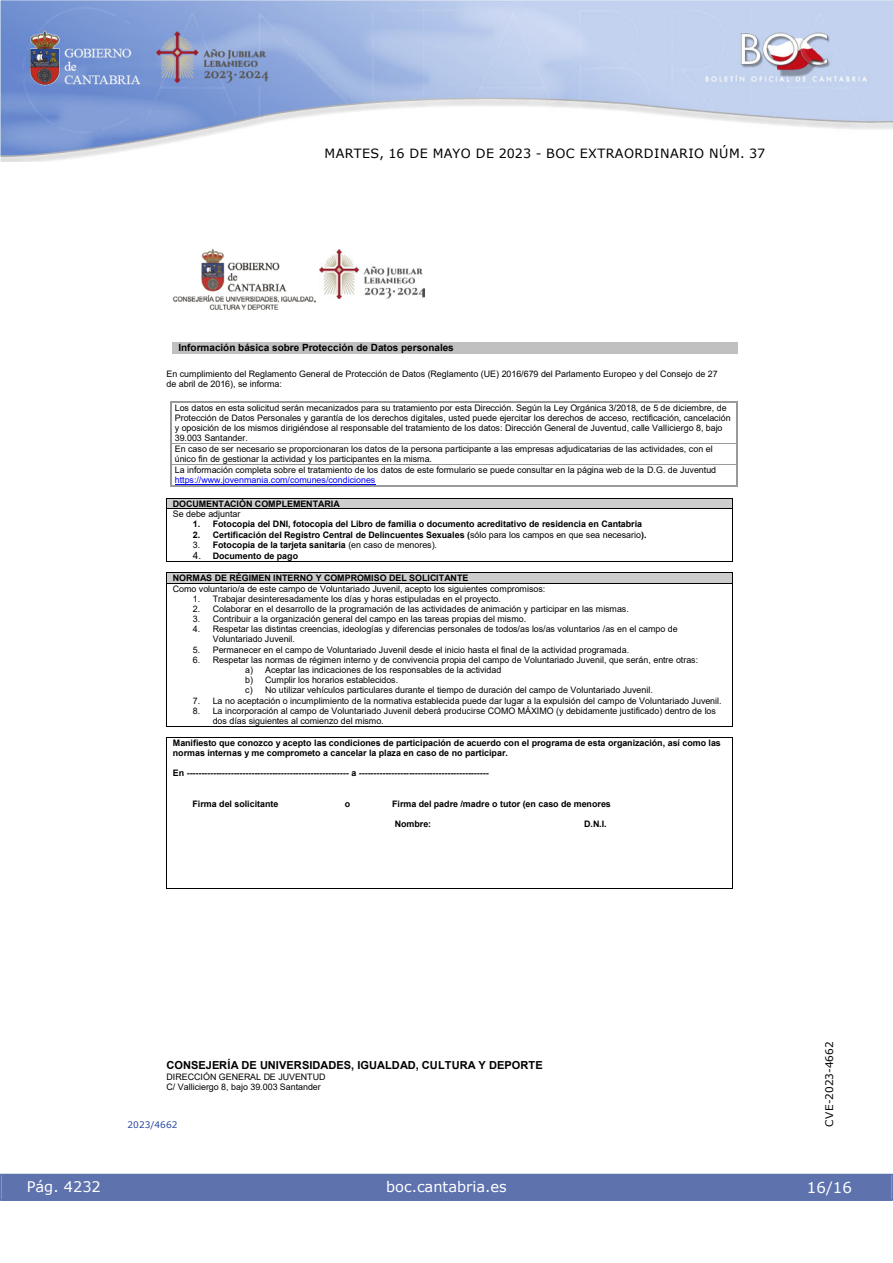
<style>
.page{position:relative;width:893px;height:1263px;background:#fff}
.page>*{position:absolute;margin:0;border:0;box-sizing:border-box;transform-origin:0 0}
.t1{font:15px "Verdana";color:#fff}
.t2{font:14.55px "Verdana";color:#fff}
.t3{font:12.75px "Verdana";letter-spacing:.035em;color:#000}
.t4{font:700 11.1px "Arial";color:#000}
.t5{font:10.5px "Verdana";color:#000}
.t6{font:700 10.05px "Arial";color:#000}
.numero_exp{font:9px "Verdana";color:#27459e}
.t7{font:8.85px/10.2px "Arial MT2";letter-spacing:-.005em;color:#000}
.t8{font:700 8.85px/10.9px "Arial";color:#000}
.s1{color:#0000fa}
.s2{font-family:"Arial MT2";font-weight:400}
.s3{font-family:"Arial MT2";font-weight:400;font-size:10.05px}
.s4{font-family:"Arial";font-weight:700}
</style>
<div class="page">
<img style="left:0;top:0;width:893px;height:161px">
<div style="left:1px;top:1174px;width:890px;height:27px;background:#5e73ae"></div>
<img style="left:320px;top:250px;width:105px;height:48px">
<img style="left:172px;top:248px;width:144px;height:62px">
<hr style="left:171px;top:401px;width:565px;height:2px;background:#999">
<hr style="left:170px;top:403px;width:1px;height:40px;background:#999">
<hr style="left:736px;top:403px;width:1px;height:40px;background:#999">
<hr style="left:171px;top:443px;width:565px;height:1px;background:#999">
<hr style="left:175px;top:484px;width:201px;height:1px;background:#0000fa">
<hr style="left:171px;top:464px;width:565px;height:1px;background:#999">
<svg style="left:170px;top:443px;width:1px;height:43px"></svg>
<hr style="left:171px;top:485px;width:565px;height:1px;background:#999">
<svg style="left:736px;top:443px;width:1px;height:43px"></svg>
<div style="left:173px;top:498px;width:553px;height:11px;background:#cecdcd"></div>
<hr style="left:167px;top:498px;width:565px;height:1px;background:#000">
<hr style="left:167px;top:509px;width:565px;height:1px;background:#000">
<hr style="left:167px;top:509px;width:1px;height:52px;background:#000">
<hr style="left:167px;top:561px;width:565px;height:1px;background:#000">
<hr style="left:732px;top:509px;width:1px;height:52px;background:#000">
<div style="left:173px;top:572px;width:553px;height:11px;background:#cecdcd"></div>
<hr style="left:167px;top:572px;width:565px;height:1px;background:#000">
<hr style="left:167px;top:583px;width:565px;height:1px;background:#000">
<hr style="left:167px;top:583px;width:1px;height:143px;background:#000">
<hr style="left:167px;top:726px;width:565px;height:1px;background:#000">
<hr style="left:732px;top:583px;width:1px;height:143px;background:#000">
<hr style="left:167px;top:737px;width:565px;height:1px;background:#000">
<hr style="left:167px;top:737px;width:1px;height:151px;background:#000">
<hr style="left:167px;top:888px;width:565px;height:1px;background:#000">
<hr style="left:732px;top:737px;width:1px;height:151px;background:#000">
<div style="left:172px;top:342px;width:566px;height:11px;background:#c0c0c0"></div>
<h3 class="t3" style="left:324px;top:144px;width:442px">MARTES, 16 DE MAYO DE 2023 - BOC EXTRAORDINARIO NÚM. 37</h3>
<p class="t6" style="left:178px;top:340px;width:277px">Información básica sobre Protección de Datos personales</p>
<p class="t7" style="left:167px;top:368px;width:553px">En cumplimiento del Reglamento General de Protección de Datos (Reglamento (UE) 2016/679 del Parlamento Europeo y del Consejo de 27 de abril de 2016), se informa:</p>
<p class="t7" style="left:175px;top:402px;width:557px">Los datos en esta solicitud serán mecanizados para su tratamiento por esta Dirección. Según la Ley Orgánica 3/2018, de 5 de diciembre, de Protección de Datos Personales y garantía de los derechos digitales, usted puede ejercitar los derechos de acceso, rectificación, cancelación y oposición de los mismos dirigiéndose al responsable del tratamiento de los datos: Dirección General de Juventud, calle Valliciergo 8, bajo 39.003 Santander.<br>En caso de ser necesario se proporcionaran los datos de la persona participante a las empresas adjudicatarias de las actividades, con el único fin de gestionar la actividad y los participantes en la misma.<br>La información completa sobre el tratamiento de los datos de este formulario se puede consultar en la página web de la D.G. de Juventud <span class="s1">https://www.jovenmania.com/comunes/condiciones</span></p>
<p class="t8" style="left:173px;top:498px;width:169px">DOCUMENTACIÓN COMPLEMENTARIA<br><span class="s2">Se debe adjuntar</span></p>
<p class="t8" style="left:193px;top:519px;width:451px">1. Fotocopia del DNI, fotocopia del Libro de familia o documento acreditativo de residencia en Cantabria</p>
<p class="t8" style="left:193px;top:529px;width:455px">2. Certificación del Registro Central de Delincuentes Sexuales (<span class="s2">sólo para los campos en que sea necesario</span>).</p>
<p class="t8" style="left:193px;top:539px;width:246px"><span class="s2">3.</span> Fotocopia de la tarjeta sanitaria <span class="s2">(en caso de menores).</span></p>
<p class="t8" style="left:193px;top:551px;width:107px"><span class="s3">4.</span> Documento de pago</p>
<p class="t7" style="left:173px;top:572px;width:374px;line-height:10.9px"><span class="s4">NORMAS DE RÉGIMEN INTERNO Y COMPROMISO DEL SOLICITANTE<br></span>Como voluntario/a de este campo de Voluntariado Juvenil, acepto los siguientes compromisos:</p>
<p class="t7" style="left:193px;top:593px;width:310px">1. Trabajar desinteresadamente los días y horas estipuladas en el proyecto.</p>
<p class="t7" style="left:193px;top:604px;width:438px">2. Colaborar en el desarrollo de la programación de las actividades de animación y participar en las mismas.</p>
<p class="t7" style="left:193px;top:614px;width:335px">3. Contribuir a la organización general del campo en las tareas propias del mismo.</p>
<p class="t7" style="left:213px;top:624px;width:467px;text-indent:-20px">4. Respetar las distintas creencias, ideologías y diferencias personales de todos/as los/as voluntarios /as en el campo de<br>Voluntariado Juvenil.</p>
<p class="t7" style="left:193px;top:644px;width:438px">5. Permanecer en el campo de Voluntariado Juvenil desde el inicio hasta el final de la actividad programada.</p>
<p class="t7" style="left:245px;top:654px;width:454px;text-indent:-52px">6. Respetar las normas de régimen interno y de convivencia propia del campo de Voluntariado Juvenil, que serán, entre otras: a) Aceptar las indicaciones de los responsables de la actividad<br>b) Cumplir los horarios establecidos.<br>c) No utilizar vehículos particulares durante el tiempo de duración del campo de Voluntariado Juvenil.</p>
<p class="t7" style="left:193px;top:695px;width:530px">7. La no aceptación o incumplimiento de la normativa establecida puede dar lugar a la expulsión del campo de Voluntariado Juvenil.</p>
<p class="t7" style="left:213px;top:706px;width:505px;text-indent:-20px">8. La incorporación al campo de Voluntariado Juvenil deberá producirse COMO MÁXIMO (y debidamente justificado) dentro de los dos días siguientes al comienzo del mismo.</p>
<p class="t8" style="left:173px;top:737px;width:550px;line-height:10.2px">Manifiesto que conozco y acepto las condiciones de participación de acuerdo con el programa de esta organización, así como las normas internas y me comprometo a cancelar la plaza en caso de no participar.</p>
<p class="t8" style="left:173px;top:768px;width:317px">En ------------------------------------------------------- a --------------------------------------------</p>
<p class="t8" style="left:193px;top:798px;width:87px">Firma del solicitante</p>
<p class="t8" style="left:345px;top:798px;width:7px">o</p>
<p class="t8" style="left:392px;top:798px;width:220px">Firma del padre /madre o tutor (en caso de menores</p>
<p class="t8" style="left:395px;top:818px;width:38px">Nombre:</p>
<p class="t8" style="left:584px;top:818px;width:24px">D.N.I.</p>
<p class="t4" style="left:167px;top:1057px;width:378px">CONSEJERÍA DE UNIVERSIDADES, IGUALDAD, CULTURA Y DEPORTE</p>
<p class="t7" style="left:167px;top:1071px;width:161px">DIRECCIÓN GENERAL DE JUVENTUD<br>C/ Valliciergo 8, bajo 39.003 Santander</p>
<p class="numero_exp" style="left:128px;top:1119px;width:51px">2023/4662</p>
<h2 class="t2" style="left:27px;top:1177px;width:76px">Pág. 4232</h2>
<h2 class="t2" style="left:386px;top:1177px;width:122px">boc.cantabria.es</h2>
<p class="t5" style="left:822px;top:1126px;width:87px;rotate:-90deg">CVE-2023-4662</p>
<h1 class="t1" style="left:807px;top:1177px;width:46px">16/16</h1>
</div>
